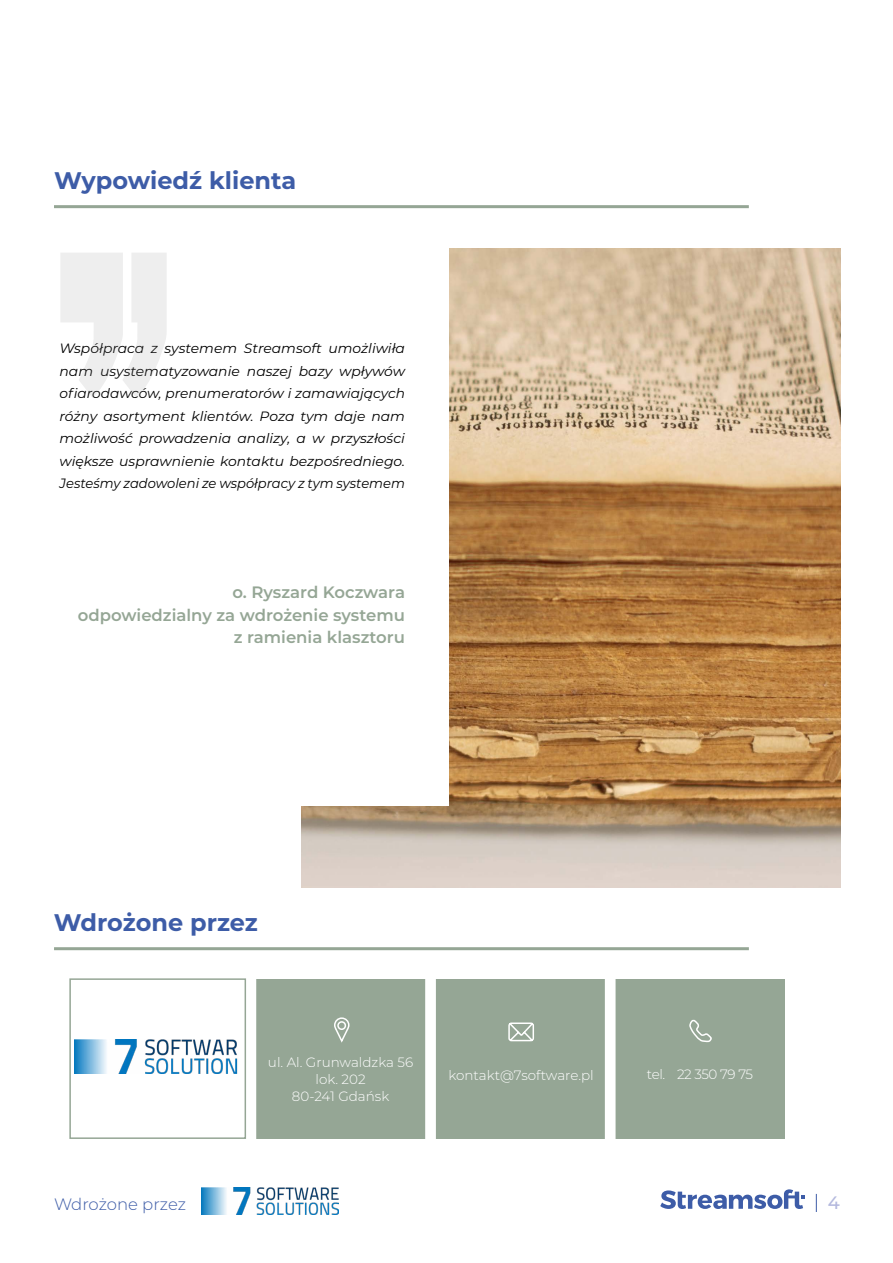
<style>
.page{position:relative;width:893px;height:1263px;background:#fff}
.page>*{position:absolute;margin:0;border:0;box-sizing:border-box;transform-origin:0 0}
.t1{font:700 24px "Montserrat";color:#3d5ca7}
.t2{font:500 18px "Montserrat";color:#b4b9de}
.t3{font:600 16.5px/22.5px "Montserrat";color:#95a695;text-align:right}
.t4{font:300 16.5px "Montserrat";letter-spacing:-.005em;color:#3d5ca7}
.t5{font:italic 13.5px/22.5px "Montserrat";color:#000;text-align:justify}
.t6{font:300 13.5px/17px "Montserrat";color:#fff;text-align:center}
.t7{font:300 13.5px "Montserrat";letter-spacing:-.03em;color:#fff}
</style>
<div class="page">
<svg style="left:660px;top:1189px;width:145px;height:20px"></svg>
<svg style="left:816px;top:1194px;width:1px;height:18px"></svg>
<img style="left:202px;top:1188px;width:136px;height:26px">
<img style="left:302px;top:248px;width:538px;height:639px">
<div style="left:53px;top:234px;width:396px;height:571px;background:#fff"></div>
<div style="left:251px;top:979px;width:533px;height:159px;background:#95a695"></div>
<div style="left:425px;top:966px;width:11px;height:180px;background:#fff"></div>
<div style="left:246px;top:967px;width:10px;height:180px;background:#fff"></div>
<div style="left:605px;top:965px;width:11px;height:180px;background:#fff"></div>
<div style="left:69px;top:978px;width:177px;height:161px;border:2px solid #95a695"></div>
<svg style="left:690px;top:1019px;width:22px;height:24px"></svg>
<svg style="left:508px;top:1022px;width:26px;height:20px"></svg>
<svg style="left:334px;top:1017px;width:16px;height:26px"></svg>
<img style="left:75px;top:1039px;width:163px;height:34px">
<svg style="left:60px;top:253px;width:107px;height:144px"></svg>
<hr style="left:54px;top:205px;width:695px;height:3px;background:#95a695">
<hr style="left:54px;top:947px;width:695px;height:3px;background:#95a695">
<h1 class="t1" style="left:54px;top:163px;width:244px">Wypowiedź klienta</h1>
<p class="t5" style="left:60px;top:337px;width:347px">Współpraca z systemem Streamsoft umożliwiła nam usystematyzowanie naszej bazy wpływów ofiarodawców, prenumeratorów i zamawiających różny asortyment klientów. Poza tym daje nam możliwość prowadzenia analizy, a w przyszłości większe usprawnienie kontaktu bezpośredniego.<br>Jesteśmy zadowoleni ze współpracy z tym systemem</p>
<p class="t3" style="left:78px;top:580px;width:329px">o. Ryszard Koczwara<br>odpowiedzialny za wdrożenie systemu z ramienia klasztoru</p>
<h1 class="t1" style="left:54px;top:905px;width:205px">Wdrożone przez</h1>
<p class="t6" style="left:268px;top:1053px;width:147px">ul. Al. Grunwaldzka 56 lok. 202<br>80-241 Gdańsk</p>
<p class="t6" style="left:448px;top:1066px;width:147px">kontakt@7software.pl</p>
<p class="t7" style="left:647px;top:1065px;width:108px">tel. 22 350 79 75</p>
<p class="t4" style="left:54px;top:1193px;width:134px">Wdrożone przez</p>
<h2 class="t2" style="left:828px;top:1190px;width:14px">4</h2>
</div>
